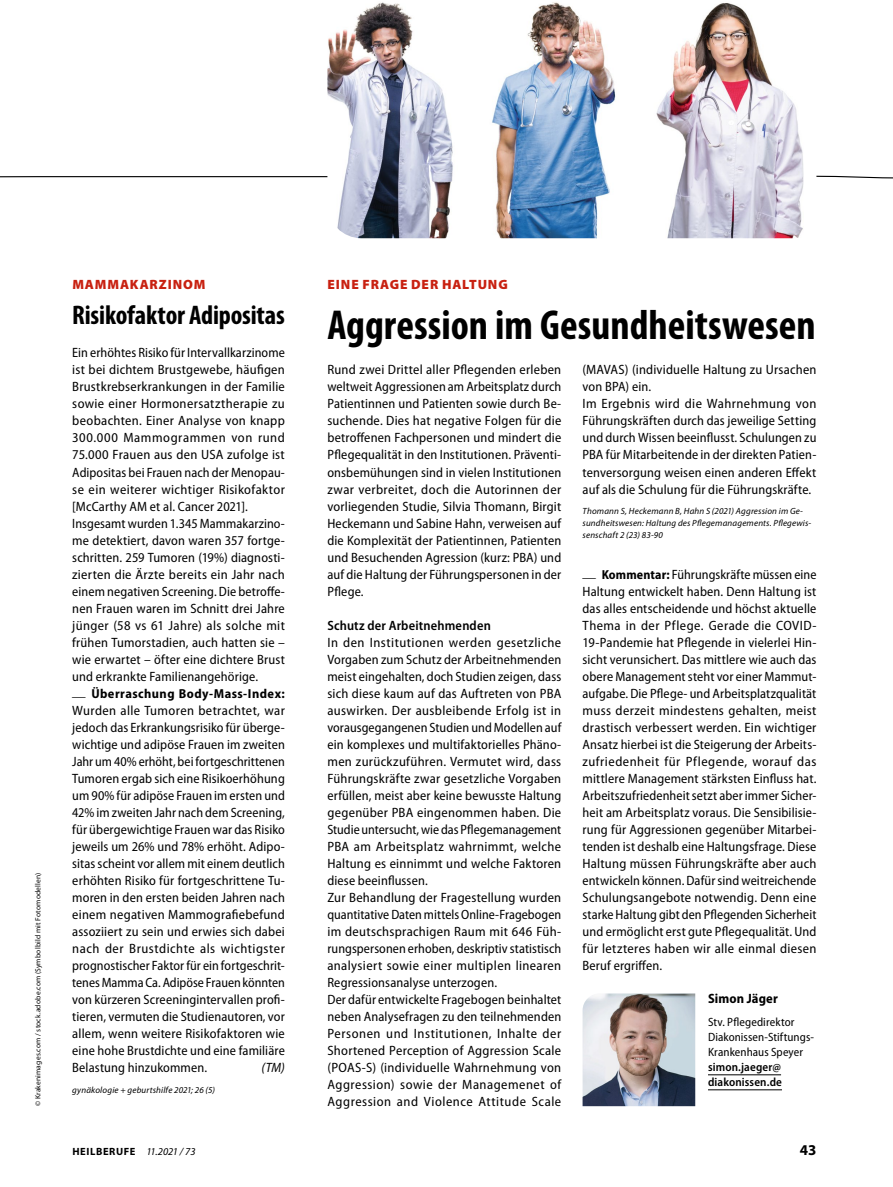
<style>
.page{position:relative;width:893px;height:1187px;background:#fff}
.page>*{position:absolute;margin:0;border:0;box-sizing:border-box;transform-origin:0 0}
.Box_Heading_Title_2{font:700 condensed 42px "Myriad Pro";color:#000}
.Box_Heading_Title_1{font:700 condensed 27px "Myriad Pro";letter-spacing:-.005em;color:#000}
.t1{font:700 15px "Myriad Pro";color:#000}
.Para_News{font:semi-condensed 13.5px/17px "Myriad Pro";letter-spacing:.015em;color:#000;text-align:justify}
.Para_News_With_Signa{font:semi-condensed 13.5px/17px "Myriad Pro";letter-spacing:.01em;color:#000;text-align:justify}
.NoXML_SuperTitle_New{font:900 13.5px "Myriad Pro";letter-spacing:.065em;color:#c82111}
.SectionHeading_1_New{font:600 semi-condensed 13.5px "Myriad Pro";letter-spacing:.015em;color:#000}
.NoXML_Author_Portrai{font:700 semi-condensed 13.5px "Myriad Pro";letter-spacing:.01em;color:#000}
.t2{font:italic semi-condensed 13.5px "Myriad Pro";color:#000}
.t3{font:700 semi-condensed 13.05px "Myriad Pro";letter-spacing:.035em;color:#000}
.NoXML_Author_Appendi{font:semi-condensed 12px/15px "Myriad Pro";letter-spacing:.005em;color:#000}
.NoXML_Author_Mail_Ad{font:600 semi-condensed 12px/15px "Myriad Pro";letter-spacing:.01em;color:#000}
.t4{font:700 10.5px "Myriad Pro";letter-spacing:.06em;color:#000}
.Para_Source_News{font:italic 9px/12px "Myriad Pro";letter-spacing:.02em;color:#000}
.Image_Source_x{font:7.5px "Myriad Pro";letter-spacing:.025em;color:#000}
.s1{font-weight:300;font-stretch:normal;font-size:13.5px}
.s2{font-weight:300;font-stretch:normal}
.s3{font-weight:700;font-size:13.05px}
.s4{font-weight:400;font-style:italic}
</style>
<div class="page">
<svg style="left:0;top:175px;width:893px;height:4px"></svg>
<hr style="left:708px;top:1074px;width:73px;height:1px;background:#000">
<hr style="left:708px;top:1089px;width:74px;height:1px;background:#000">
<img style="left:583px;top:993px;width:112px;height:113px">
<img style="left:327px;top:2px;width:489px;height:236px">
<p class="Image_Source_x" style="left:33px;top:1106px;width:235px;rotate:-90deg">© Krakenimages.com / stock.adobe.com (Symbolbild mit Fotomodellen)</p>
<p class="NoXML_SuperTitle_New" style="left:72px;top:277px;width:135px">MAMMAKARZINOM</p>
<p class="Box_Heading_Title_1" style="left:72px;top:298px;width:214px">Risikofaktor Adipositas</p>
<p class="Para_News" style="left:72px;top:344px;width:214px">Ein erhöhtes Risiko für Intervallkarzinome ist bei dichtem Brustgewebe, häufigen Brustkrebserkrankungen in der Familie sowie einer Hormonersatztherapie zu beobachten. Einer Analyse von knapp 300.000 Mammogrammen von rund 75.000 Frauen aus den USA zufolge ist Adipositas bei Frauen nach der Menopau&shy;se ein weiterer wichtiger Risikofaktor [McCarthy AM et al. Cancer 2021].</p>
<p class="Para_News_With_Signa" style="left:72px;top:515px;width:214px">Insgesamt wurden 1.345 Mammakarzino&shy;me detektiert, davon waren 357 fortge&shy;schritten. 259 Tumoren (19%) diagnosti&shy;zierten die Ärzte bereits ein Jahr nach einem negativen Screening. Die betroffe&shy;nen Frauen waren im Schnitt drei Jahre jünger (58 vs 61 Jahre) als solche mit frühen Tumorstadien, auch hatten sie – wie erwartet – öfter eine dichtere Brust und erkrankte Familienangehörige.</p>
<p class="t3" style="left:72px;top:686px;width:214px"><span class="s1">_</span> Überraschung Body-Mass-Index:</p>
<p class="Para_News" style="left:72px;top:702px;width:214px">Wurden alle Tumoren betrachtet, war jedoch das Erkrankungsrisiko für überge&shy;wichtige und adipöse Frauen im zweiten Jahr um 40% erhöht, bei fortgeschrittenen Tumoren ergab sich eine Risikoerhöhung um 90% für adipöse Frauen im ersten und 42% im zweiten Jahr nach dem Screening, für übergewichtige Frauen war das Risiko jeweils um 26% und 78% erhöht. Adipo&shy;sitas scheint vor allem mit einem deutlich erhöhten Risiko für fortgeschrittene Tu&shy;moren in den ersten beiden Jahren nach einem negativen Mammografiebefund assoziiert zu sein und erwies sich dabei nach der Brustdichte als wichtigster prognostischer Faktor für ein fortgeschrit&shy;tenes Mamma Ca. Adipöse Frauen könnten von kürzeren Screeningintervallen profi&shy;tieren, vermuten die Studienautoren, vor allem, wenn weitere Risikofaktoren wie eine hohe Brustdichte und eine familiäre Belastung hinzukommen.</p>
<p class="t2" style="left:262px;top:1060px;width:25px">(TM)</p>
<p class="Para_Source_News" style="left:72px;top:1083px;width:144px">gynäkologie + geburtshilfe 2021; 26 (5)</p>
<p class="NoXML_SuperTitle_New" style="left:328px;top:277px;width:182px">EINE FRAGE DER HALTUNG</p>
<p class="Box_Heading_Title_2" style="left:327px;top:298px;width:490px">Aggression im Gesundheitswesen</p>
<p class="Para_News" style="left:327px;top:361px;width:235px">Rund zwei Drittel aller Pflegenden erleben weltweit Aggressionen am Arbeitsplatz durch Patientinnen und Patienten sowie durch Be&shy;suchende. Dies hat negative Folgen für die betroffenen Fachpersonen und mindert die Pflegequalität in den Institutionen. Präventi&shy;onsbemühungen sind in vielen Institutionen zwar verbreitet, doch die Autorinnen der vorliegenden Studie, Silvia Thomann, Birgit Heckemann und Sabine Hahn, verweisen auf die Komplexität der Patientinnen, Patienten und Besuchenden Agression (kurz: PBA) und auf die Haltung der Führungspersonen in der Pflege.</p>
<p class="SectionHeading_1_New" style="left:327px;top:617px;width:165px">Schutz der Arbeitnehmenden</p>
<p class="Para_News" style="left:327px;top:634px;width:235px">In den Institutionen werden gesetzliche Vorgaben zum Schutz der Arbeitnehmenden meist eingehalten, doch Studien zeigen, dass sich diese kaum auf das Auftreten von PBA auswirken. Der ausbleibende Erfolg ist in vorausgegangenen Studien und Modellen auf ein komplexes und multifaktorielles Phäno&shy;men zurückzuführen. Vermutet wird, dass Führungskräfte zwar gesetzliche Vorgaben erfüllen, meist aber keine bewusste Haltung gegenüber PBA eingenommen haben. Die Studie untersucht, wie das Pflegemanagement PBA am Arbeitsplatz wahrnimmt, welche Haltung es einnimmt und welche Faktoren diese beeinflussen.</p>
<p class="Para_News" style="left:327px;top:889px;width:235px">Zur Behandlung der Fragestellung wurden quantitative Daten mittels Online-Fragebogen im deutschsprachigen Raum mit 646 Füh&shy;rungspersonen erhoben, deskriptiv statistisch analysiert sowie einer multiplen linearen Regressionsanalyse unterzogen.</p>
<p class="Para_News" style="left:327px;top:991px;width:235px">Der dafür entwickelte Fragebogen beinhaltet neben Analysefragen zu den teilnehmenden Personen und Institutionen, Inhalte der Shortened Perception of Aggression Scale (POAS-S) (individuelle Wahrnehmung von Aggression) sowie der Managemenet of Aggression and Violence Attitude Scale</p>
<p class="Para_News" style="left:583px;top:361px;width:235px">(MAVAS) (individuelle Haltung zu Ursachen von BPA) ein.</p>
<p class="Para_News" style="left:583px;top:395px;width:235px">Im Ergebnis wird die Wahrnehmung von Führungskräften durch das jeweilige Setting und durch Wissen beeinflusst. Schulungen zu PBA für Mitarbeitende in der direkten Patien&shy;tenversorgung weisen einen anderen Effekt auf als die Schulung für die Führungskräfte.</p>
<p class="Para_Source_News" style="left:583px;top:505px;width:230px">Thomann S, Heckemann B, Hahn S (2021) Aggression im Ge&shy;sundheitswesen: Haltung des Pflegemanagements. Pflegewis&shy;senschaft 2 (23) 83-90</p>
<p class="Para_News" style="left:583px;top:566px;width:235px"><span class="s2">_</span> <span class="s3">Kommentar:</span> Führungskräfte müssen eine Haltung entwickelt haben. Denn Haltung ist das alles entscheidende und höchst aktuelle Thema in der Pflege. Gerade die COVID-19-Pandemie hat Pflegende in vielerlei Hin&shy;sicht verunsichert. Das mittlere wie auch das obere Management steht vor einer Mammut&shy;aufgabe. Die Pflege- und Arbeitsplatzqualität muss derzeit mindestens gehalten, meist drastisch verbessert werden. Ein wichtiger Ansatz hierbei ist die Steigerung der Arbeits&shy;zufriedenheit für Pflegende, worauf das mittlere Management stärksten Einfluss hat.<br>Arbeitszufriedenheit setzt aber immer Sicher&shy;heit am Arbeitsplatz voraus. Die Sensibilisie&shy;rung für Aggressionen gegenüber Mitarbei&shy;tenden ist deshalb eine Haltungsfrage. Diese Haltung müssen Führungskräfte aber auch entwickeln können. Dafür sind weitreichende Schulungsangebote notwendig. Denn eine starke Haltung gibt den Pflegenden Sicherheit und ermöglicht erst gute Pflegequalität. Und für letzteres haben wir alle einmal diesen Beruf ergriffen.</p>
<p class="NoXML_Author_Portrai" style="left:708px;top:990px;width:71px">Simon Jäger</p>
<p class="NoXML_Author_Appendi" style="left:708px;top:1014px;width:108px">Stv. Pflegedirektor<br>Diakonissen-Stiftungs-<br>Krankenhaus Speyer</p>
<p class="NoXML_Author_Mail_Ad" style="left:708px;top:1059px;width:75px">simon.jaeger@ diakonissen.de</p>
<p class="t4" style="left:72px;top:1144px;width:125px">HEILBERUFE <span class="s4">11.2021 / 73</span></p>
<p class="t1" style="left:800px;top:1139px;width:18px">43</p>
</div>
